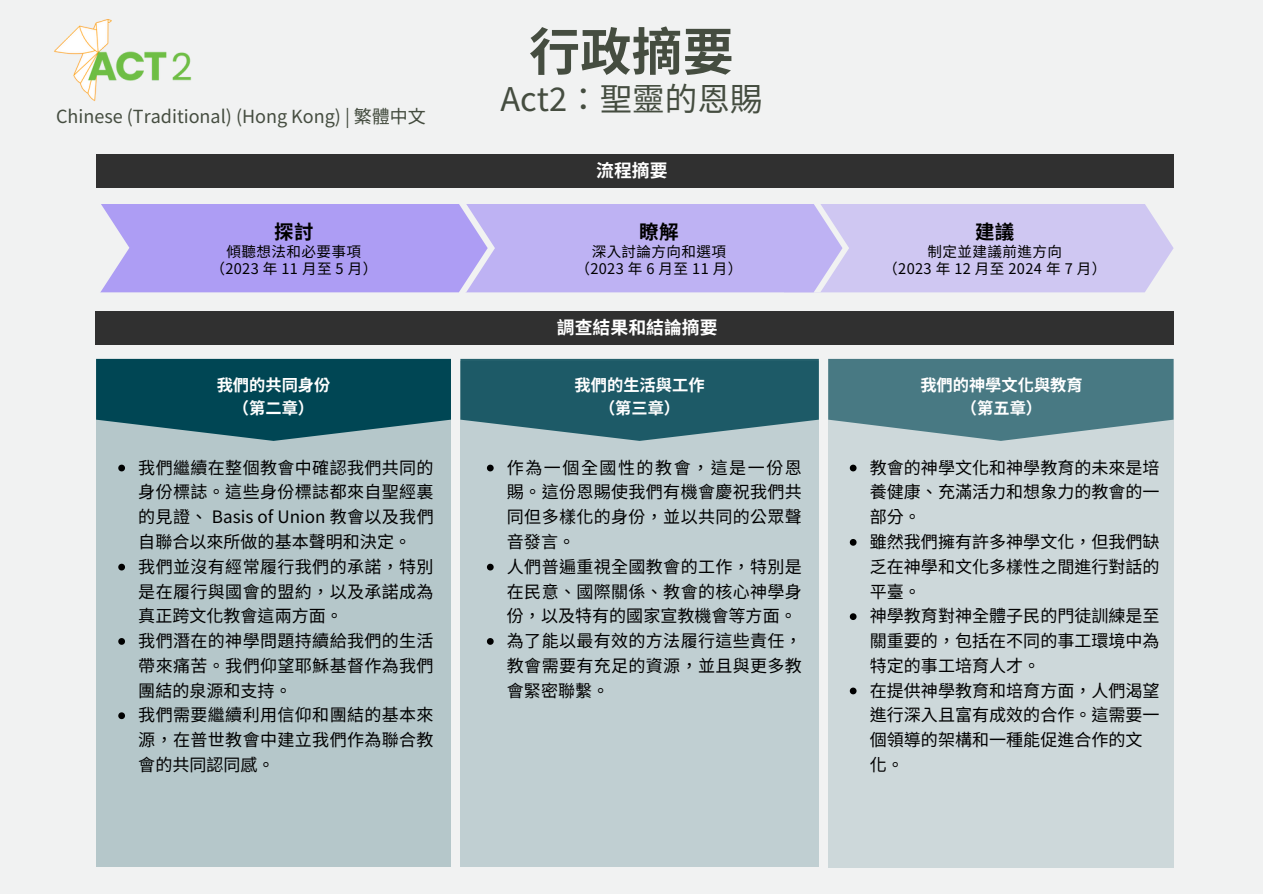
<style>
.page{position:relative;width:1263px;height:894px;background:#fff}
.page>*{position:absolute;margin:0;border:0;box-sizing:border-box;transform-origin:0 0}
.t1{font:700 51.15px "Noto Sans TC";color:#454d40}
.t2{font:32.55px "Noto Sans TC";color:#454d40}
.t3{font:700 19.5px "Noto Sans TC";color:#000}
.t4{font:18px "Noto Sans KR";color:#454d40}
.t5{font:700 17.85px "Noto Sans TC";color:#fff}
.t6{font:17.1px/24.8px "Noto Sans TC";letter-spacing:.02em;color:#000;text-align:justify}
.t7{font:17.1px/24.8px "Noto Sans TC";color:#000}
.t8{font:700 16.2px/22.5px "Noto Sans TC";color:#fff;text-align:center}
.t9{font:14.55px "Noto Sans TC";letter-spacing:.025em;color:#000}
.t10{font:14.55px "Noto Sans TC";letter-spacing:.15em;color:#000}
</style>
<div class="page">
<div style="left:0;top:0;width:1263px;height:893px;background:#f1f2f2"></div>
<svg style="left:100px;top:204px;width:1074px;height:89px;background:#bfb4f2"></svg>
<img style="left:54px;top:19px;width:138px;height:83px">
<div style="left:95px;top:311px;width:1078px;height:34px;background:#303030"></div>
<div style="left:96px;top:360px;width:355px;height:506px;background:#b5c7ca"></div>
<svg style="left:96px;top:359px;width:355px;height:82px;background:#175663"></svg>
<div style="left:460px;top:360px;width:359px;height:506px;background:#c0cfd2"></div>
<svg style="left:460px;top:359px;width:359px;height:82px;background:#326975"></svg>
<div style="left:828px;top:359px;width:345px;height:508px;background:#cdd8da"></div>
<svg style="left:828px;top:359px;width:345px;height:82px;background:#59858e"></svg>
<div style="left:96px;top:154px;width:1078px;height:34px;background:#303030"></div>
<svg style="left:118px;top:464px;width:7px;height:7px"></svg>
<svg style="left:118px;top:563px;width:7px;height:7px"></svg>
<svg style="left:118px;top:638px;width:7px;height:6px"></svg>
<svg style="left:118px;top:712px;width:7px;height:7px"></svg>
<svg style="left:487px;top:464px;width:7px;height:7px"></svg>
<svg style="left:487px;top:563px;width:7px;height:7px"></svg>
<svg style="left:487px;top:638px;width:7px;height:6px"></svg>
<svg style="left:850px;top:464px;width:6px;height:7px"></svg>
<svg style="left:850px;top:539px;width:6px;height:6px"></svg>
<svg style="left:850px;top:613px;width:6px;height:7px"></svg>
<svg style="left:850px;top:687px;width:6px;height:7px"></svg>
<p class="t4" style="left:56px;top:102px;width:370px">Chinese (Traditional) (Hong Kong) | 繁體中文</p>
<p class="t3" style="left:274px;top:216px;width:41px">探討</p>
<h1 class="t9" style="left:227px;top:240px;width:136px">傾聽想法和必要事項</h1>
<h2 class="t10" style="left:210px;top:257px;width:168px">（2023年11月至 5月）</h2>
<p class="t1" style="left:529px;top:11px;width:206px">行政摘要</p>
<p class="t2" style="left:500px;top:73px;width:263px">Act2：聖靈的恩賜</p>
<h3 class="t5" style="left:596px;top:156px;width:73px">流程摘要</h3>
<h5 class="t3" style="left:639px;top:216px;width:41px">瞭解</h5>
<h4 class="t9" style="left:592px;top:240px;width:136px">深入討論方向和選項</h4>
<p class="t10" style="left:575px;top:257px;width:168px">（2023年6月至 11月）</p>
<p class="t5" style="left:557px;top:313px;width:162px">調查結果和結論摘要</p>
<p class="t3" style="left:975px;top:216px;width:41px">建議</p>
<p class="t9" style="left:928px;top:240px;width:136px">制定並建議前進方向</p>
<p class="t9" style="left:883px;top:257px;width:225px">（2023年12月至 2024年7月）</p>
<p class="t8" style="left:217px;top:373px;width:115px">我們的共同身份（第二章）</p>
<p class="t8" style="left:575px;top:373px;width:131px">我們的生活與工作（第三章）</p>
<p class="t8" style="left:920px;top:373px;width:164px">我們的神學文化與教育（第五章）</p>
<p class="t6" style="left:138px;top:453px;width:297px">我們繼續在整個教會中確認我們共同的身份標誌。這些身份標誌都來自聖經裏的見證、 Basis of Union 教會以及我們自聯合以來所做的基本聲明和決定。</p>
<h4 class="t6" style="left:138px;top:552px;width:297px">我們並沒有經常履行我們的承諾，特別是在履行與國會的盟約，以及承諾成為真正跨文化教會這兩方面。</h4>
<h3 class="t6" style="left:138px;top:627px;width:297px">我們潛在的神學問題持續給我們的生活帶來痛苦。我們仰望耶穌基督作為我們團結的泉源和支持。</h3>
<p class="t6" style="left:138px;top:701px;width:297px">我們需要繼續利用信仰和團結的基本來源，在普世教會中建立我們作為聯合教會的共同認同感。</p>
<p class="t6" style="left:507px;top:453px;width:297px">作為一個全國性的教會，這是一份恩賜。這份恩賜使我們有機會慶祝我們共同但多樣化的身份，並以共同的公眾聲音發言。</p>
<p class="t6" style="left:507px;top:552px;width:297px">人們普遍重視全國教會的工作，特別是在民意、國際關係、教會的核心神學身份，以及特有的國家宣教機會等方面。</p>
<p class="t6" style="left:507px;top:627px;width:297px">為了能以最有效的方法履行這些責任，教會需要有充足的資源，並且與更多教會緊密聯繫。</p>
<h3 class="t6" style="left:870px;top:453px;width:291px">教會的神學文化和神學教育的未來是培養健康、充滿活力和想象力的教會的一部分。</h3>
<p class="t6" style="left:870px;top:528px;width:291px">雖然我們擁有許多神學文化，但我們缺乏在神學和文化多樣性之間進行對話的平臺。</p>
<p class="t6" style="left:870px;top:602px;width:291px">神學教育對神全體子民的門徒訓練是至關重要的，包括在不同的事工環境中為特定的事工培育人才。</p>
<p class="t7" style="left:870px;top:676px;width:291px">在提供神學教育和培育方面，人們渴望進行深入且富有成效的合作。這需要一個領導的架構和一種能促進合作的文化。</p>
</div>
